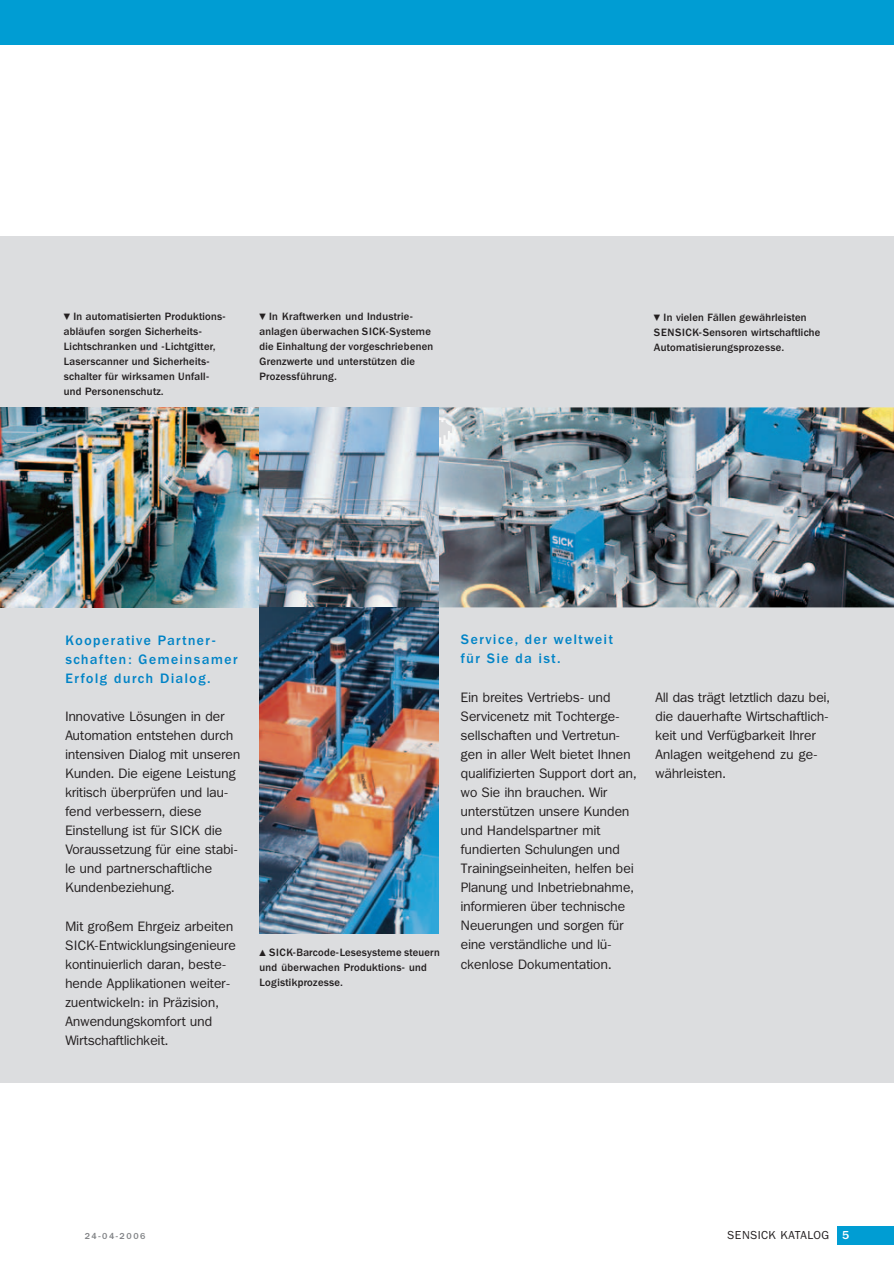
<style>
.page{position:relative;width:894px;height:1265px;background:#fff}
.page>*{position:absolute;margin:0;border:0;box-sizing:border-box;transform-origin:0 0}
.t1{font:13.5px/19px "Franklin ITCBQ";letter-spacing:.02em;color:#231f20}
.t2{font:500 13.5px/19px "Franklin ITCBQ";letter-spacing:.12em;color:#0083c6}
.t3{font:12px "SICK Franklin";letter-spacing:.04em;color:#231f20}
.t4{font:500 10.5px/15px "Franklin ITCBQ";letter-spacing:.03em;color:#231f20}
.t5{font:500 9px "SICK Franklin";letter-spacing:.175em;color:#808285}
.s1{font-family:"Spe Num Mat";font-weight:400;font-size:9px}
.s2{font-weight:500;color:#fff}
</style>
<div class="page">
<img style="left:0;top:0;width:894px;height:1245px">
<p class="t4" style="left:64px;top:310px;width:163px"><span class="s1">b</span> In automatisierten Produktions&shy;abläufen sorgen Sicherheits-<br>Lichtschranken und -Lichtgitter,<br>Laserscanner und Sicherheits&shy;schalter für wirksamen Unfall&shy;und Personenschutz.</p>
<p class="t4" style="left:654px;top:311px;width:168px"><span class="s1">b</span> In vielen Fällen gewährleisten<br>SENSICK-Sensoren wirtschaftliche<br>Automatisierungsprozesse.</p>
<p class="t4" style="left:259px;top:310px;width:175px"><span class="s1">b</span> In Kraftwerken und Industrie&shy;anlagen überwachen SICK-Systeme die Einhaltung der vorgeschriebenen<br>Grenzwerte und unterstützen die<br>Prozessführung.</p>
<p class="t2" style="left:65px;top:631px;width:174px">Kooperative Partner&shy;schaften: Gemeinsamer<br>Erfolg durch Dialog.</p>
<p class="t1" style="left:65px;top:708px;width:176px">Innovative Lösungen in der<br>Automation entstehen durch intensiven Dialog mit unseren<br>Kunden. Die eigene Leistung kritisch überprüfen und lau&shy;fend verbessern, diese<br>Einstellung ist für SICK die<br>Voraussetzung für eine stabi&shy;le und partnerschaftliche<br>Kundenbeziehung.</p>
<p class="t1" style="left:65px;top:917px;width:172px">Mit großem Ehrgeiz arbeiten<br>SICK-Entwicklungsingenieure kontinuierlich daran, beste&shy;hende Applikationen weiter&shy;zuentwickeln: in Präzision,<br>Anwendungskomfort und<br>Wirtschaftlichkeit.</p>
<p class="t4" style="left:259px;top:945px;width:182px"><span class="s1">v</span> SICK-Barcode-Lesesysteme steuern und überwachen Produktions- und<br>Logistikprozesse.</p>
<p class="t2" style="left:461px;top:631px;width:153px">Service, der weltweit für Sie da ist.</p>
<p class="t1" style="left:461px;top:688px;width:177px">Ein breites Vertriebs- und<br>Servicenetz mit Tochterge&shy;sellschaften und Vertretun&shy;gen in aller Welt bietet Ihnen qualifizierten Support dort an, wo Sie ihn brauchen. Wir unterstützen unsere Kunden und Handelspartner mit fundierten Schulungen und<br>Trainingseinheiten, helfen bei<br>Planung und Inbetriebnahme, informieren über technische<br>Neuerungen und sorgen für eine verständliche und lü&shy;ckenlose Dokumentation.</p>
<p class="t1" style="left:655px;top:688px;width:176px">All das trägt letztlich dazu bei, die dauerhafte Wirtschaftlich&shy;keit und Verfügbarkeit Ihrer<br>Anlagen weitgehend zu ge&shy;währleisten.</p>
<p class="t5" style="left:85px;top:1232px;width:62px">24-04-2006</p>
<p class="t3" style="left:727px;top:1230px;width:123px">SENSICK KATALOG <span class="s2">5</span></p>
</div>
